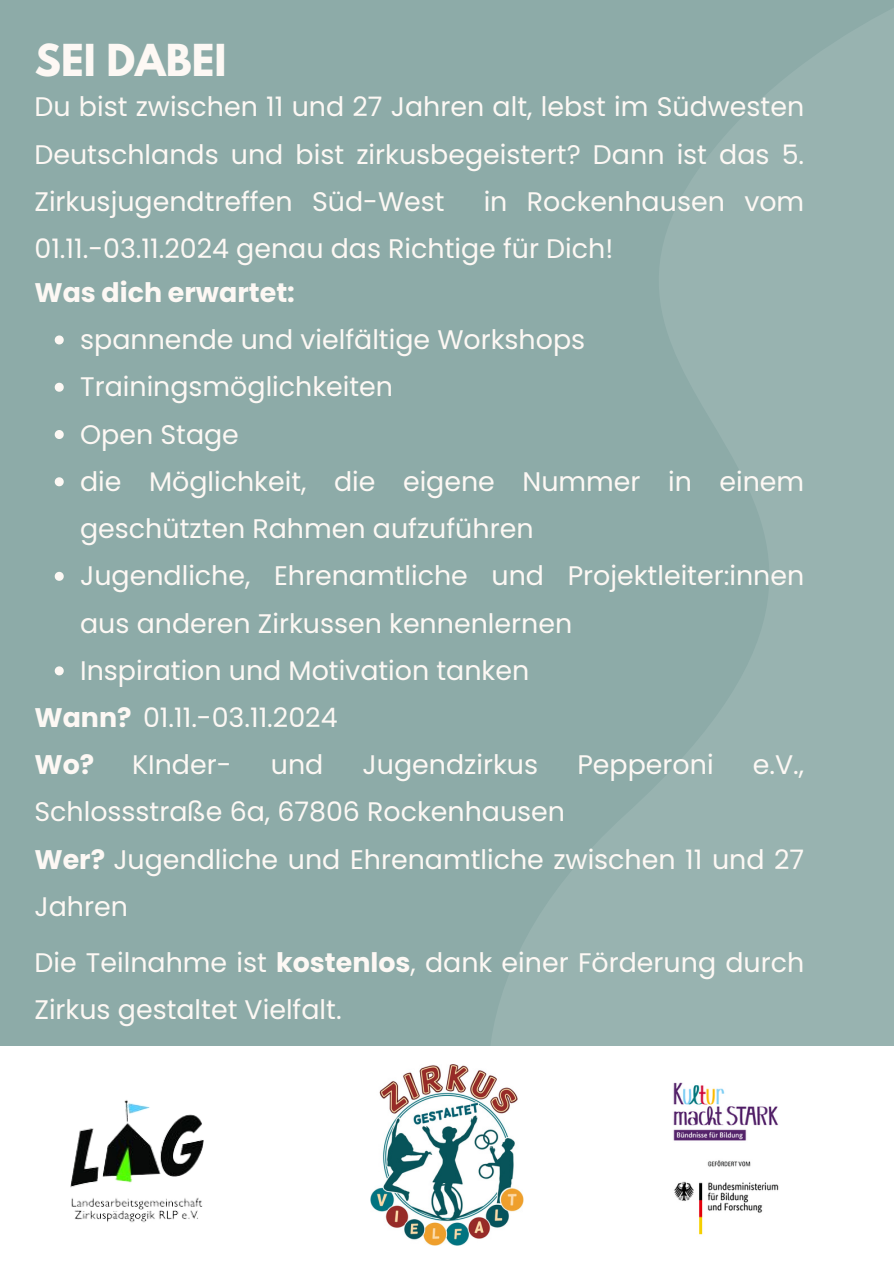
<style>
.page{position:relative;width:894px;height:1264px;background:#fff}
.page>*{position:absolute;margin:0;border:0;box-sizing:border-box;transform-origin:0 0}
.t1{font:700 39px "League Spartan";color:#fdf8f4}
.t2{font:26.85px/47.2px "Poppins";color:#fdf8f4}
.t3{font:700 26.85px "Poppins";color:#fdf8f4}
.s1{font-weight:700}
</style>
<div class="page">
<div style="left:0;top:0;width:893px;height:1263px;background:#8daba8"></div>
<div style="left:0;top:1045px;width:893px;height:218px;background:#fff"></div>
<svg style="left:487px;top:9px;width:406px;height:1194px;fill:#98b3b0"></svg>
<img style="left:370px;top:1064px;width:153px;height:180px">
<img style="left:70px;top:1100px;width:134px;height:123px">
<img style="left:654px;top:1064px;width:143px;height:171px">
<svg style="left:55px;top:335px;width:9px;height:9px"></svg>
<svg style="left:55px;top:383px;width:9px;height:9px"></svg>
<svg style="left:55px;top:430px;width:9px;height:9px"></svg>
<svg style="left:55px;top:477px;width:9px;height:9px"></svg>
<svg style="left:55px;top:572px;width:9px;height:9px"></svg>
<svg style="left:55px;top:666px;width:9px;height:9px"></svg>
<p class="t1" style="left:35px;top:41px;width:193px">SEI DABEI</p>
<p class="t2" style="left:34px;top:83px;width:771px;text-align:justify">Du bist zwischen 11 und 27 Jahren alt, lebst im Südwesten Deutschlands und bist zirkusbegeistert? Dann ist das 5.<br>Zirkusjugendtreffen Süd-West</p>
<p class="t2" style="left:34px;top:178px;width:771px;text-indent:449px">in Rockenhausen vom<br>01.11.-03.11.2024 genau das Richtige für Dich!</p>
<p class="t3" style="left:34px;top:273px;width:262px">Was dich erwartet:</p>
<p class="t2" style="left:80px;top:316px;width:506px">spannende und vielfältige Workshops</p>
<p class="t2" style="left:80px;top:363px;width:314px">Trainingsmöglichkeiten</p>
<p class="t2" style="left:80px;top:410px;width:160px">Open Stage</p>
<p class="t2" style="left:80px;top:458px;width:725px">die Möglichkeit, die eigene Nummer in einem geschützten Rahmen aufzuführen</p>
<p class="t2" style="left:80px;top:552px;width:725px">Jugendliche, Ehrenamtliche und Projektleiter:innen aus anderen Zirkussen kennenlernen</p>
<p class="t2" style="left:80px;top:647px;width:450px">Inspiration und Motivation tanken</p>
<p class="t2" style="left:34px;top:693px;width:304px"><span class="s1">Wann?</span> 01.11.-03.11.2024</p>
<h2 class="t3" style="left:34px;top:745px;width:61px">Wo?</h2>
<h2 class="t2" style="left:132px;top:741px;width:101px">KInder-</h2>
<h2 class="t2" style="left:271px;top:741px;width:54px">und</h2>
<h2 class="t2" style="left:362px;top:741px;width:177px">Jugendzirkus</h2>
<h2 class="t2" style="left:577px;top:741px;width:138px">Pepperoni</h2>
<h2 class="t2" style="left:752px;top:741px;width:53px">e.V.,</h2>
<h2 class="t2" style="left:34px;top:788px;width:532px">Schlossstraße 6a, 67806 Rockenhausen</h2>
<p class="t2" style="left:34px;top:835px;width:771px"><span class="s1">Wer?</span> Jugendliche und Ehrenamtliche zwischen 11 und 27<br>Jahren</p>
<p class="t2" style="left:34px;top:939px;width:771px">Die Teilnahme ist <span class="s1">kostenlos</span>, dank einer Förderung durch<br>Zirkus gestaltet Vielfalt.</p>
</div>
